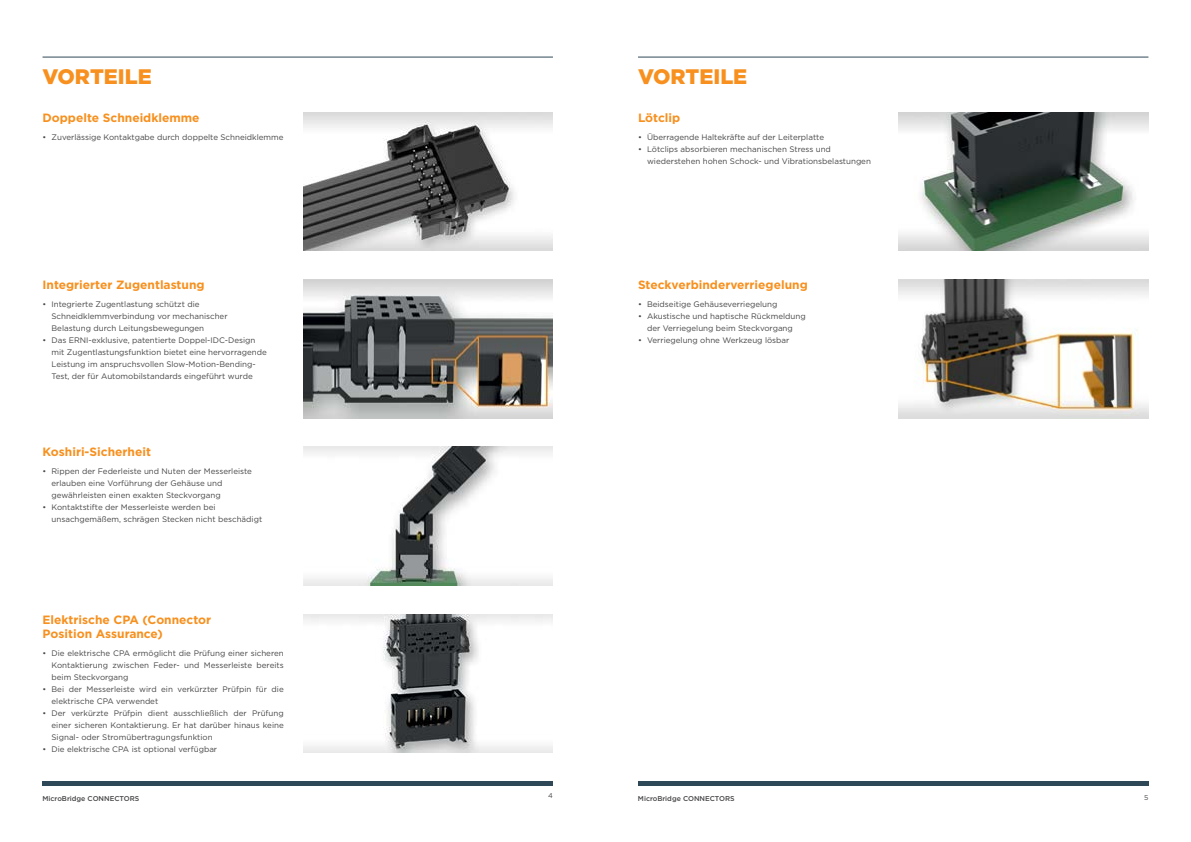
<style>
.page{position:relative;width:1191px;height:842px;background:#fff}
.page>*{position:absolute;margin:0;border:0;box-sizing:border-box;transform-origin:0 0}
.t1{font:900 21px "Gotham";color:#f7901e}
.t2{font:700 12px/14.4px "Gotham";color:#f7901e}
.t3{font:8px/12px "Gotham";color:#464547}
.t4{font:500 7px "Gotham";color:#464547}
.t5{font:7px "Gotham";color:#464547}
</style>
<div class="page">
<img style="left:303px;top:112px;width:250px;height:139px">
<img style="left:303px;top:280px;width:250px;height:138px">
<img style="left:303px;top:447px;width:250px;height:138px">
<img style="left:899px;top:112px;width:249px;height:139px">
<img style="left:303px;top:614px;width:250px;height:139px">
<img style="left:899px;top:280px;width:249px;height:138px">
<hr style="left:638px;top:781px;width:510px;height:4px;background:#2e4857">
<hr style="left:43px;top:781px;width:510px;height:4px;background:#2e4857">
<hr style="left:638px;top:57px;width:510px;height:1px;background:#2e4857">
<hr style="left:43px;top:57px;width:510px;height:1px;background:#2e4857">
<h1 class="t1" style="left:43px;top:62px;width:111px">VORTEILE</h1>
<h2 class="t2" style="left:43px;top:110px;width:159px">Doppelte Schneidklemme</h2>
<p class="t3" style="left:43px;top:131px;width:242px">• Zuverlässige Kontaktgabe durch doppelte Schneidklemme</p>
<h2 class="t2" style="left:43px;top:278px;width:164px">Integrierter Zugentlastung</h2>
<p class="t3" style="left:52px;top:298px;width:178px;text-indent:-9px">• Integrierte Zugentlastung schützt die<br>Schneidklemmverbindung vor mechanischer<br>Belastung durch Leitungsbewegungen</p>
<p class="t3" style="left:52px;top:334px;width:217px;text-indent:-9px">• Das ERNI-exklusive, patentierte Doppel-IDC-Design mit Zugentlastungsfunktion bietet eine hervorragende Leistung im anspruchsvollen Slow-Motion-Bending-Test, der für Automobilstandards eingeführt wurde</p>
<h2 class="t2" style="left:43px;top:445px;width:110px">Koshiri-Sicherheit</h2>
<p class="t3" style="left:52px;top:465px;width:202px;text-indent:-9px">• Rippen der Federleiste und Nuten der Messerleiste erlauben eine Vorführung der Gehäuse und gewährleisten einen exakten Steckvorgang</p>
<p class="t3" style="left:52px;top:501px;width:212px;text-indent:-9px">• Kontaktstifte der Messerleiste werden bei unsachgemäßem, schrägen Stecken nicht beschädigt</p>
<h2 class="t2" style="left:43px;top:612px;width:170px">Elektrische CPA (Connector<br>Position Assurance)</h2>
<p class="t3" style="left:52px;top:647px;width:234px;text-align:justify;text-indent:-9px">• Die elektrische CPA ermöglicht die Prüfung einer sicheren Kontaktierung zwischen Feder- und Messerleiste bereits beim Steckvorgang</p>
<p class="t3" style="left:52px;top:683px;width:234px;text-indent:-9px">• Bei der Messerleiste wird ein verkürzter Prüfpin für die elektrische CPA verwendet</p>
<p class="t3" style="left:52px;top:707px;width:234px;text-align:justify;text-indent:-9px">• Der verkürzte Prüfpin dient ausschließlich der Prüfung einer sicheren Kontaktierung. Er hat darüber hinaus keine Signal- oder Stromübertragungsfunktion</p>
<p class="t3" style="left:43px;top:743px;width:176px">• Die elektrische CPA ist optional verfügbar</p>
<h1 class="t1" style="left:638px;top:62px;width:111px">VORTEILE</h1>
<h2 class="t2" style="left:638px;top:110px;width:44px">Lötclip</h2>
<p class="t3" style="left:638px;top:131px;width:187px">• Überragende Haltekräfte auf der Leiterplatte</p>
<p class="t3" style="left:647px;top:143px;width:225px;text-indent:-9px">• Lötclips absorbieren mechanischen Stress und wiederstehen hohen Schock- und Vibrationsbelastungen</p>
<h2 class="t2" style="left:638px;top:278px;width:171px">Steckverbinderverriegelung</h2>
<p class="t3" style="left:638px;top:298px;width:141px">• Beidseitige Gehäuseverriegelung</p>
<p class="t3" style="left:638px;top:310px;width:169px;text-align:center">• Akustische und haptische Rückmeldung der Verriegelung beim Steckvorgang</p>
<p class="t3" style="left:638px;top:334px;width:153px">• Verriegelung ohne Werkzeug lösbar</p>
<p class="t4" style="left:43px;top:794px;width:98px">MicroBridge CONNECTORS</p>
<p class="t5" style="left:548px;top:791px;width:6px">4</p>
<p class="t4" style="left:638px;top:794px;width:98px">MicroBridge CONNECTORS</p>
<p class="t5" style="left:1144px;top:793px;width:6px">5</p>
</div>
